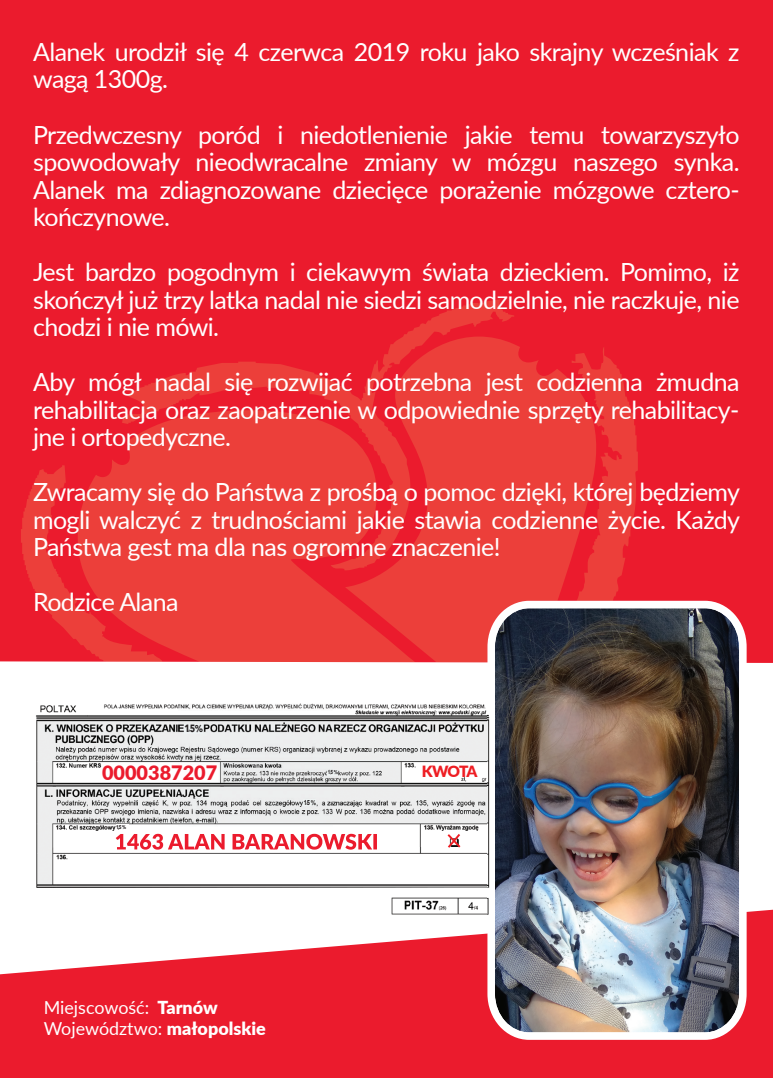
<style>
.page{position:relative;width:773px;height:1078px;background:#fff}
.page>*{position:absolute;margin:0;border:0;box-sizing:border-box;transform-origin:0 0}
.t1{font:25px/27.5px "Lato";letter-spacing:-.025em;color:#fff;text-align:justify}
.t2{font:900 19.75px "Lato";color:#eb1b2d}
.t3{font:18px/21.5px "Lato";color:#fff}
.t4{font:900 15.5px "Lato";letter-spacing:-.07em;color:#ee1d23}
.t5{font:700 10.5px "Avenir Next LT Pro";color:#231f20;scale:.81 1}
.t6{font:700 7px "Arial";color:#231f20;scale:.81 1}
.t7{font:700 5.75px "Arial";color:#231f20;scale:.81 1}
.t8{font:700 5.5px "Avenir Next LT Pro";color:#231f20;scale:.81 1}
.s1{font-size:8.25px}
.s2{font-size:9.75px}
.s3{font-size:4.5px}
.s4{font-size:5.5px}
.s5{font-size:6.5px}
.s6{font-weight:900}
</style>
<div class="page">
<div style="left:0;top:0;width:772px;height:785px;background:#eb1b2d"></div>
<svg style="left:21px;top:299px;width:616px;height:362px;fill:#eb3d39"></svg>
<svg style="left:78px;top:410px;width:337px;height:251px;fill:#ec3f3a"></svg>
<div style="left:0;top:661px;width:772px;height:124px;background:#fff"></div>
<svg style="left:0;top:909px;width:772px;height:168px;fill:#eb1b2d"></svg>
<img style="left:487px;top:600px;width:259px;height:439px">
<img style="left:24px;top:700px;width:154px;height:147px">
<img style="left:178px;top:700px;width:155px;height:125px">
<img style="left:333px;top:700px;width:154px;height:147px">
<img style="left:24px;top:847px;width:463px;height:74px">
<img style="left:487px;top:700px;width:21px;height:221px">
<img style="left:116px;top:833px;width:261px;height:16px">
<div style="left:184px;top:723px;width:19px;height:10px;background:#edf1f2"></div>
<svg style="left:447px;top:833px;width:13px;height:14px"></svg>
<div style="left:303px;top:798px;width:13px;height:7px;background:#eef2f2"></div>
<div style="left:328px;top:769px;width:10px;height:6px;background:#eef2f2"></div>
<div style="left:116px;top:823px;width:13px;height:7px;background:#fff"></div>
<p class="t1" style="left:33px;top:37px;width:708px">Alanek urodził się 4 czerwca 2019 roku jako skrajny wcześniak z wagą 1300g.</p>
<p class="t1" style="left:33px;top:120px;width:708px">Przedwczesny poród i niedotlenienie jakie temu towarzyszyło spowodowały nieodwracalne zmiany w mózgu naszego synka.<br>Alanek ma zdiagnozowane dziecięce porażenie mózgowe cztero&shy;kończynowe.</p>
<p class="t1" style="left:33px;top:257px;width:708px">Jest bardzo pogodnym i ciekawym świata dzieckiem. Pomimo, iż skończył już trzy latka nadal nie siedzi samodzielnie, nie raczkuje, nie chodzi i nie mówi.</p>
<p class="t1" style="left:33px;top:367px;width:707px">Aby mógł nadal się rozwijać potrzebna jest codzienna żmudna rehabilitacja oraz zaopatrzenie w odpowiednie sprzęty rehabilitacy&shy;jne i ortopedyczne.</p>
<p class="t1" style="left:33px;top:477px;width:708px">Zwracamy się do Państwa z prośbą o pomoc dzięki, której będziemy mogli walczyć z trudnościami jakie stawia codzienne życie. Każdy Państwa gest ma dla nas ogromne znaczenie!</p>
<p class="t1" style="left:33px;top:587px;width:147px">Rodzice Alana</p>
<p class="t5" style="left:184px;top:721px;width:25px">1 5<span class="s1">,</span> <span class="s2">%</span></p>
<p class="t2" style="left:102px;top:757px;width:117px">0000387207</p>
<p class="t4" style="left:422px;top:759px;width:57px">KWOTA</p>
<p class="t7" style="left:328px;top:768px;width:14px">1 5<span class="s3">,</span> <span class="s4">%</span></p>
<p class="t8" style="left:116px;top:823px;width:14px">1 5, %</p>
<p class="t6" style="left:303px;top:797px;width:17px">1 5<span class="s4">,</span> <span class="s5">%</span></p>
<p class="t3" style="left:44px;top:995px;width:223px">Miejscowość: <span class="s6">Tarnów<br></span>Województwo: <span class="s6">małopolskie</span></p>
</div>
